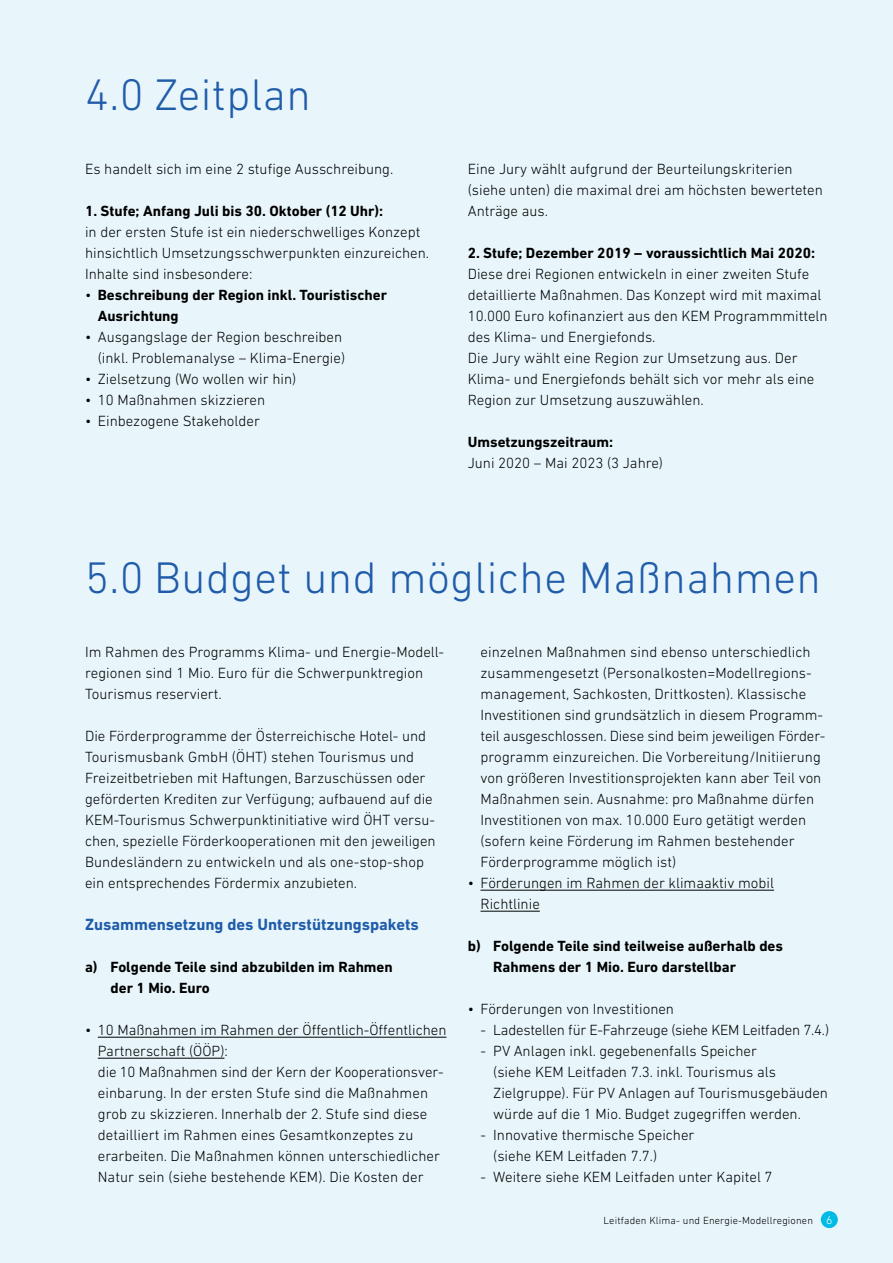
<style>
.page{position:relative;width:893px;height:1263px;background:#e8f6fb}
.page>*{position:absolute;margin:0;border:0;box-sizing:border-box;transform-origin:0 0}
.t1{font:300 45px "DIN Next LT Pro";letter-spacing:.01em;color:#205caa}
.t2{font:700 16.5px "DIN Next LT Pro";color:#205caa}
.t3{font:300 15px/21px "DIN Next LT Pro";color:#000}
.t4{font:700 15px/21px "DIN Next LT Pro";color:#000}
.t5{font:300 10.5px "DIN Next LT Pro";letter-spacing:.015em;color:#000}
.s1{font-weight:300}
.s2{font-size:12px;color:#fff}
</style>
<div class="page">
<div style="left:821px;top:1211px;width:17px;height:17px;background:#00bce4;border-radius:50%"></div>
<hr style="left:98px;top:1037px;width:348px;height:1px;background:#000">
<hr style="left:98px;top:1058px;width:126px;height:1px;background:#000">
<hr style="left:480px;top:890px;width:294px;height:1px;background:#000">
<hr style="left:480px;top:911px;width:60px;height:1px;background:#000">
<h1 class="t1" style="left:85px;top:69px;width:227px">4.0 Zeitplan</h1>
<p class="t3" style="left:85px;top:158px;width:310px">Es handelt sich im eine 2 stufige Ausschreibung.</p>
<p class="t4" style="left:85px;top:200px;width:300px">1. Stufe; Anfang Juli bis 30. Oktober (12 Uhr):</p>
<p class="t3" style="left:85px;top:221px;width:346px">in der ersten Stufe ist ein niederschwelliges Konzept hinsichtlich Umsetzungsschwerpunkten einzureichen.<br>Inhalte sind insbesondere:</p>
<p class="t4" style="left:98px;top:284px;width:291px;text-indent:-13px"><span class="s1">•</span> Beschreibung der Region inkl. Touristischer<br>Ausrichtung</p>
<p class="t3" style="left:85px;top:326px;width:262px;text-align:right">• Ausgangslage der Region beschreiben (inkl. Problemanalyse – Klima-Energie)</p>
<p class="t3" style="left:85px;top:368px;width:213px">• Zielsetzung (Wo wollen wir hin)</p>
<p class="t3" style="left:85px;top:389px;width:182px">• 10 Maßnahmen skizzieren</p>
<p class="t3" style="left:85px;top:410px;width:176px">• Einbezogene Stakeholder</p>
<p class="t3" style="left:468px;top:158px;width:357px">Eine Jury wählt aufgrund der Beurteilungskriterien (siehe unten) die maximal drei am höchsten bewerteten<br>Anträge aus.</p>
<p class="t4" style="left:468px;top:242px;width:349px">2. Stufe; Dezember 2019 – voraussichtlich Mai 2020:</p>
<p class="t3" style="left:468px;top:263px;width:361px">Diese drei Regionen entwickeln in einer zweiten Stufe detaillierte Maßnahmen. Das Konzept wird mit maximal 10.000 Euro kofinanziert aus den KEM Programmmitteln des Klima- und Energiefonds.<br>Die Jury wählt eine Region zur Umsetzung aus. Der Klima- und Energiefonds behält sich vor mehr als eine Region zur Umsetzung auszuwählen.</p>
<p class="t4" style="left:468px;top:431px;width:147px">Umsetzungszeitraum:</p>
<p class="t3" style="left:468px;top:452px;width:197px">Juni 2020 – Mai 2023 (3 Jahre)</p>
<h1 class="t1" style="left:85px;top:552px;width:737px">5.0 Budget und mögliche Maßnahmen</h1>
<p class="t3" style="left:85px;top:641px;width:361px">Im Rahmen des Programms Klima- und Energie-Modell&shy;regionen sind 1 Mio. Euro für die Schwerpunktregion<br>Tourismus reserviert.</p>
<p class="t3" style="left:85px;top:725px;width:352px">Die Förderprogramme der Österreichische Hotel- und Tourismusbank GmbH (ÖHT) stehen Tourismus und Freizeitbetrieben mit Haftungen, Barzuschüssen oder geförderten Krediten zur Verfügung; aufbauend auf die KEM-Tourismus Schwerpunktinitiative wird ÖHT versu&shy;chen, spezielle Förderkooperationen mit den jeweiligen Bundesländern zu entwickeln und als one-stop-shop ein entsprechendes Fördermix anzubieten.</p>
<p class="t2" style="left:85px;top:915px;width:335px">Zusammensetzung des Unterstützungspakets</p>
<p class="t4" style="left:111px;top:956px;width:284px;text-indent:-26px">a) Folgende Teile sind abzubilden im Rahmen der 1 Mio. Euro</p>
<p class="t3" style="left:98px;top:1019px;width:350px;text-indent:-13px">• 10 Maßnahmen im Rahmen der Öffentlich-Öffentlichen Partnerschaft (ÖÖP):<br>die 10 Maßnahmen sind der Kern der Kooperationsver&shy;einbarung. In der ersten Stufe sind die Maßnahmen grob zu skizzieren. Innerhalb der 2. Stufe sind diese detailliert im Rahmen eines Gesamtkonzeptes zu erarbeiten. Die Maßnahmen können unterschiedlicher Natur sein (siehe bestehende KEM). Die Kosten der</p>
<p class="t3" style="left:480px;top:641px;width:346px">einzelnen Maßnahmen sind ebenso unterschiedlich zusammengesetzt (Personalkosten=Modellregions&shy;management, Sachkosten, Drittkosten). Klassische Investitionen sind grundsätzlich in diesem Programm&shy;teil ausgeschlossen. Diese sind beim jeweiligen Förder&shy;programm einzureichen. Die Vorbereitung/Initiierung von größeren Investitionsprojekten kann aber Teil von Maßnahmen sein. Ausnahme: pro Maßnahme dürfen Investitionen von max. 10.000 Euro getätigt werden (sofern keine Förderung im Rahmen bestehender Förderprogramme möglich ist)</p>
<p class="t3" style="left:480px;top:872px;width:295px;text-indent:-13px">• Förderungen im Rahmen der klimaaktiv mobil<br>Richtlinie</p>
<p class="t4" style="left:493px;top:935px;width:291px;text-indent:-26px">b) Folgende Teile sind teilweise außerhalb des<br>Rahmens der 1 Mio. Euro darstellbar</p>
<p class="t3" style="left:468px;top:998px;width:208px">• Förderungen von Investitionen</p>
<p class="t3" style="left:480px;top:1019px;width:350px">- Ladestellen für E-Fahrzeuge (siehe KEM Leitfaden 7.4.)</p>
<p class="t3" style="left:493px;top:1040px;width:336px;text-indent:-13px">- PV Anlagen inkl. gegebenenfalls Speicher<br>(siehe KEM Leitfaden 7.3. inkl. Tourismus als Zielgruppe). Für PV Anlagen auf Tourismusgebäuden würde auf die 1 Mio. Budget zugegriffen werden.</p>
<p class="t3" style="left:493px;top:1124px;width:203px;text-indent:-13px">- Innovative thermische Speicher (siehe KEM Leitfaden 7.7.)</p>
<p class="t3" style="left:480px;top:1166px;width:294px">- Weitere siehe KEM Leitfaden unter Kapitel 7</p>
<p class="t5" style="left:604px;top:1214px;width:230px">Leitfaden Klima- und Energie-Modellregionen <span class="s2">6</span></p>
</div>
